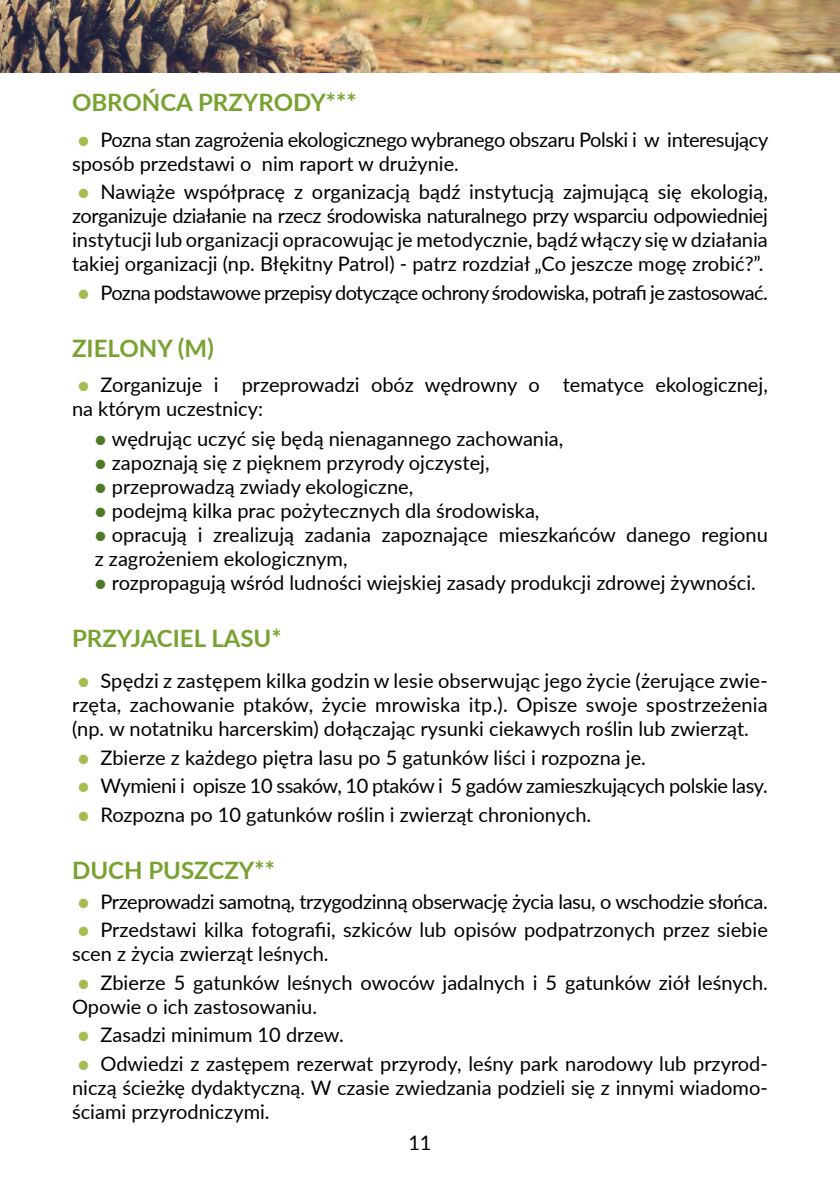
<style>
.page{position:relative;width:840px;height:1191px;background:#fff}
.page>*{position:absolute;margin:0;border:0;box-sizing:border-box;transform-origin:0 0}
.t1{font:700 24px "Lato";color:#78a22f}
.t2{font:20px/24px "Lato";color:#000}
.t3{font:20px/24px "Lato";letter-spacing:-.02em;color:#000}
.t4{font:20px "Lato";letter-spacing:-.03em;color:#000}
.s1{font-weight:800;color:#a5bc50}
.s2{font-weight:800;color:#4a7b26}
</style>
<div class="page">
<img style="left:0;top:0;width:839px;height:72px">
<p class="t1" style="left:72px;top:85px;width:286px">OBROŃCA PRZYRODY***</p>
<p class="t3" style="left:72px;top:126px;width:697px"><span class="s1">•</span> Pozna stan zagrożenia ekologicznego wybranego obszaru Polski i w interesujący sposób przedstawi o nim raport w drużynie.</p>
<p class="t2" style="left:72px;top:179px;width:697px;text-align:justify"><span class="s1">•</span> Nawiąże współpracę z organizacją bądź instytucją zajmującą się ekologią, zorganizuje działanie na rzecz środowiska naturalnego przy wsparciu odpowiedniej instytucji lub organizacji opracowując je metodycznie, bądź włączy się w działania takiej organizacji (np. Błękitny Patrol) - patrz rozdział „Co jeszcze mogę zrobić?”.</p>
<p class="t4" style="left:78px;top:278px;width:691px"><span class="s1">•</span> Pozna podstawowe przepisy dotyczące ochrony środowiska, potrafi je zastosować.</p>
<p class="t1" style="left:72px;top:330px;width:143px">ZIELONY (M)</p>
<p class="t2" style="left:72px;top:372px;width:697px"><span class="s1">•</span> Zorganizuje i przeprowadzi obóz wędrowny o tematyce ekologicznej, na którym uczestnicy:</p>
<p class="t2" style="left:95px;top:426px;width:470px"><span class="s2">•</span> wędrując uczyć się będą nienagannego zachowania,</p>
<p class="t2" style="left:95px;top:450px;width:396px"><span class="s2">•</span> zapoznają się z pięknem przyrody ojczystej,</p>
<p class="t2" style="left:95px;top:474px;width:320px"><span class="s2">•</span> przeprowadzą zwiady ekologiczne,</p>
<p class="t2" style="left:95px;top:498px;width:446px"><span class="s2">•</span> podejmą kilka prac pożytecznych dla środowiska,</p>
<p class="t2" style="left:95px;top:522px;width:674px"><span class="s2">•</span> opracują i zrealizują zadania zapoznające mieszkańców danego regionu z zagrożeniem ekologicznym,</p>
<p class="t2" style="left:95px;top:570px;width:662px"><span class="s2">•</span> rozpropagują wśród ludności wiejskiej zasady produkcji zdrowej żywności.</p>
<p class="t1" style="left:72px;top:620px;width:211px">PRZYJACIEL LASU *</p>
<p class="t2" style="left:72px;top:668px;width:696px;text-align:justify"><span class="s1">•</span> Spędzi z zastępem kilka godzin w lesie obserwując jego życie (żerujące zwie&shy;rzęta, zachowanie ptaków, życie mrowiska itp.). Opisze swoje spostrzeżenia (np. w notatniku harcerskim) dołączając rysunki ciekawych roślin lub zwierząt.</p>
<p class="t2" style="left:78px;top:744px;width:569px"><span class="s1">•</span> Zbierze z każdego piętra lasu po 5 gatunków liści i rozpozna je.</p>
<p class="t3" style="left:78px;top:773px;width:691px"><span class="s1">•</span> Wymieni i opisze 10 ssaków, 10 ptaków i 5 gadów zamieszkujących polskie lasy.</p>
<p class="t2" style="left:78px;top:801px;width:514px"><span class="s1">•</span> Rozpozna po 10 gatunków roślin i zwierząt chronionych.</p>
<p class="t1" style="left:72px;top:852px;width:107px">DUCH PUSZ</p>
<p class="t1" style="left:208px;top:852px;width:68px">CZY**</p>
<p class="t3" style="left:78px;top:888px;width:691px"><span class="s1">•</span> Przeprowadzi samotną, trzygodzinną obserwację życia lasu, o wschodzie słońca.</p>
<p class="t2" style="left:72px;top:917px;width:697px"><span class="s1">•</span> Przedstawi kilka fotografii, szkiców lub opisów podpatrzonych przez siebie scen z życia zwierząt leśnych.</p>
<p class="t2" style="left:72px;top:969px;width:697px"><span class="s1">•</span> Zbierze 5 gatunków leśnych owoców jadalnych i 5 gatunków ziół leśnych.<br>Opowie o ich zastosowaniu.</p>
<p class="t2" style="left:78px;top:1022px;width:267px"><span class="s1">•</span> Zasadzi minimum 10 drzew.</p>
<p class="t2" style="left:72px;top:1050px;width:697px;text-align:justify"><span class="s1">•</span> Odwiedzi z zastępem rezerwat przyrody, leśny park narodowy lub przyrod&shy;niczą ścieżkę dydaktyczną. W czasie zwiedzania podzieli się z innymi wiadomo&shy;ściami przyrodniczymi.</p>
<p class="t2" style="left:408px;top:1130px;width:25px">11</p>
</div>
